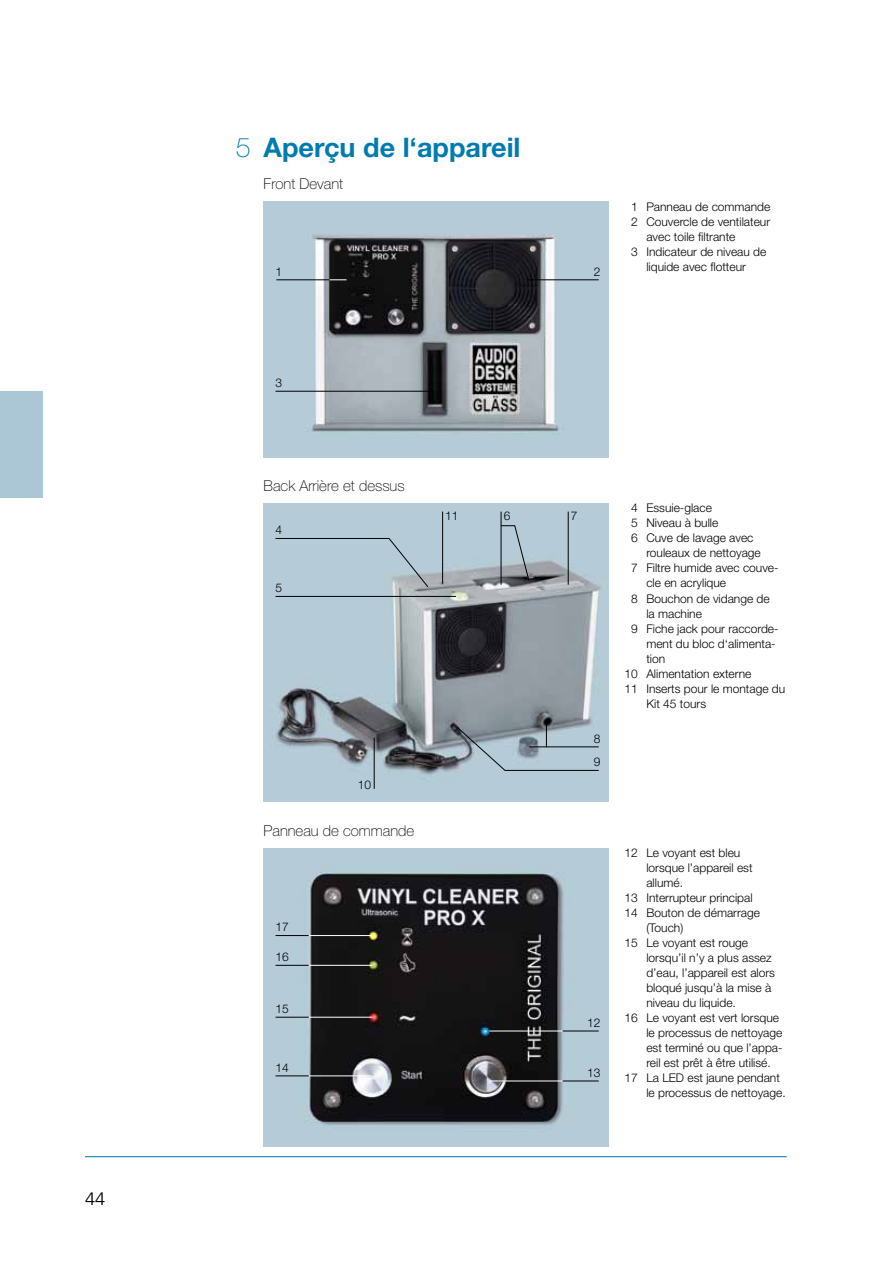
<style>
.page{position:relative;width:893px;height:1263px;background:#fff}
.page>*{position:absolute;margin:0;border:0;box-sizing:border-box;transform-origin:0 0}
.t1{font:700 27px "Helvetica Neue LT Pro";color:#007bb0}
.t2{font:300 18px "Frutiger";color:#000}
.t3{font:100 15px "Helvetica Neue LT Pro";color:#000}
.t4{font:300 12px "Helvetica Neue LT Pro";color:#000}
.s1{font-weight:100}
</style>
<div class="page">
<hr style="left:85px;top:1156px;width:702px;height:1px;background:#007bb0">
<img style="left:264px;top:504px;width:344px;height:297px">
<img style="left:264px;top:848px;width:344px;height:298px">
<img style="left:264px;top:202px;width:344px;height:255px">
<hr style="left:276px;top:279px;width:54px;height:1px;background:#000">
<hr style="left:276px;top:391px;width:158px;height:1px;background:#000">
<svg style="left:275px;top:538px;width:154px;height:50px;background:#b0c5d1"></svg>
<hr style="left:276px;top:596px;width:180px;height:1px;background:#000">
<hr style="left:276px;top:935px;width:33px;height:1px;background:#000">
<hr style="left:309px;top:935px;width:63px;height:1px;background:#fff">
<hr style="left:276px;top:965px;width:33px;height:1px;background:#000">
<hr style="left:309px;top:965px;width:63px;height:1px;background:#fff">
<hr style="left:276px;top:1017px;width:33px;height:1px;background:#000">
<hr style="left:309px;top:1017px;width:63px;height:1px;background:#fff">
<hr style="left:276px;top:1075px;width:33px;height:1px;background:#000">
<hr style="left:309px;top:1075px;width:63px;height:1px;background:#fff">
<hr style="left:527px;top:279px;width:72px;height:1px;background:#000">
<hr style="left:563px;top:1031px;width:36px;height:1px;background:#000">
<hr style="left:563px;top:1080px;width:36px;height:1px;background:#000">
<hr style="left:501px;top:512px;width:1px;height:73px;background:#000">
<hr style="left:568px;top:512px;width:1px;height:73px;background:#000">
<hr style="left:442px;top:512px;width:1px;height:72px;background:#000">
<hr style="left:489px;top:1031px;width:74px;height:1px;background:#fff">
<hr style="left:489px;top:1080px;width:74px;height:1px;background:#fff">
<svg style="left:500px;top:525px;width:30px;height:56px;background:#99a8b1"></svg>
<svg style="left:330px;top:279px;width:17px;height:1px"></svg>
<hr style="left:374px;top:738px;width:1px;height:51px;background:#000">
<svg style="left:456px;top:722px;width:143px;height:49px;background:#9babb6"></svg>
<div style="left:0;top:391px;width:43px;height:106px;background:#abc7d5"></div>
<h2 class="t2" style="left:85px;top:1188px;width:22px">44</h2>
<h1 class="t1" style="left:236px;top:131px;width:286px"><span class="s1">5</span> Aperçu de l‘appareil</h1>
<p class="t3" style="left:264px;top:175px;width:81px">Front Devant</p>
<p class="t4" style="left:276px;top:264px;width:8px">1</p>
<p class="t4" style="left:594px;top:264px;width:8px">2</p>
<p class="t4" style="left:631px;top:199px;width:141px">1 Panneau de commande</p>
<p class="t4" style="left:631px;top:214px;width:141px">2 Couvercle de ventilateur</p>
<p class="t4" style="left:646px;top:229px;width:91px">avec toile filtrante</p>
<p class="t4" style="left:631px;top:244px;width:137px">3 Indicateur de niveau de</p>
<p class="t4" style="left:646px;top:259px;width:101px">liquide avec flotteur</p>
<p class="t4" style="left:276px;top:375px;width:8px">3</p>
<p class="t3" style="left:264px;top:477px;width:142px">Back Arrière et dessus</p>
<p class="t4" style="left:276px;top:523px;width:8px">4</p>
<p class="t4" style="left:276px;top:581px;width:8px">5</p>
<p class="t4" style="left:358px;top:778px;width:15px">10</p>
<p class="t3" style="left:264px;top:822px;width:152px">Panneau de commande</p>
<p class="t4" style="left:276px;top:920px;width:15px">17</p>
<p class="t4" style="left:276px;top:949px;width:15px">16</p>
<p class="t4" style="left:276px;top:1001px;width:15px">15</p>
<p class="t4" style="left:276px;top:1060px;width:15px">14</p>
<p class="t4" style="left:445px;top:508px;width:15px">11</p>
<p class="t4" style="left:504px;top:508px;width:8px">6</p>
<p class="t4" style="left:571px;top:508px;width:8px">7</p>
<p class="t4" style="left:594px;top:731px;width:8px">8</p>
<p class="t4" style="left:594px;top:755px;width:8px">9</p>
<p class="t4" style="left:631px;top:501px;width:82px">4 Essuie-glace</p>
<p class="t4" style="left:631px;top:516px;width:89px">5 Niveau à bulle</p>
<p class="t4" style="left:631px;top:531px;width:124px">6 Cuve de lavage avec</p>
<p class="t4" style="left:646px;top:546px;width:116px">rouleaux de nettoyage</p>
<p class="t4" style="left:631px;top:561px;width:149px">7 Filtre humide avec couve-</p>
<p class="t4" style="left:646px;top:576px;width:81px">cle en acrylique</p>
<p class="t4" style="left:631px;top:591px;width:140px">8 Bouchon de vidange de</p>
<p class="t4" style="left:646px;top:606px;width:57px">la machine</p>
<p class="t4" style="left:631px;top:621px;width:149px">9 Fiche jack pour raccorde-</p>
<p class="t4" style="left:646px;top:636px;width:131px">ment du bloc d‘alimenta-</p>
<p class="t4" style="left:646px;top:651px;width:20px">tion</p>
<p class="t4" style="left:624px;top:666px;width:128px">10 Alimentation externe</p>
<p class="t4" style="left:624px;top:681px;width:162px">11 Inserts pour le montage du</p>
<p class="t4" style="left:646px;top:696px;width:61px">Kit 45 tours</p>
<p class="t4" style="left:587px;top:1015px;width:15px">12</p>
<p class="t4" style="left:587px;top:1065px;width:15px">13</p>
<p class="t4" style="left:624px;top:845px;width:117px">12 Le voyant est bleu</p>
<p class="t4" style="left:646px;top:860px;width:108px">lorsque l’appareil est</p>
<p class="t4" style="left:646px;top:875px;width:38px">allumé.</p>
<p class="t4" style="left:624px;top:890px;width:130px">13 Interrupteur principal</p>
<p class="t4" style="left:624px;top:905px;width:137px">14 Bouton de démarrage</p>
<p class="t4" style="left:646px;top:920px;width:38px">(Touch)</p>
<p class="t4" style="left:624px;top:935px;width:125px">15 Le voyant est rouge</p>
<p class="t4" style="left:646px;top:950px;width:127px">lorsqu’il n’y a plus assez</p>
<p class="t4" style="left:646px;top:965px;width:130px">d’eau, l’appareil est alors</p>
<p class="t4" style="left:646px;top:980px;width:126px">bloqué jusqu’à la mise à</p>
<p class="t4" style="left:646px;top:995px;width:91px">niveau du liquide.</p>
<p class="t4" style="left:624px;top:1010px;width:156px">16 Le voyant est vert lorsque</p>
<p class="t4" style="left:646px;top:1025px;width:138px">le processus de nettoyage</p>
<p class="t4" style="left:646px;top:1040px;width:138px">est terminé ou que l’appa-</p>
<p class="t4" style="left:646px;top:1055px;width:126px">reil est prêt à être utilisé.</p>
<p class="t4" style="left:624px;top:1070px;width:157px">17 La LED est jaune pendant</p>
<p class="t4" style="left:646px;top:1085px;width:141px">le processus de nettoyage.</p>
</div>
